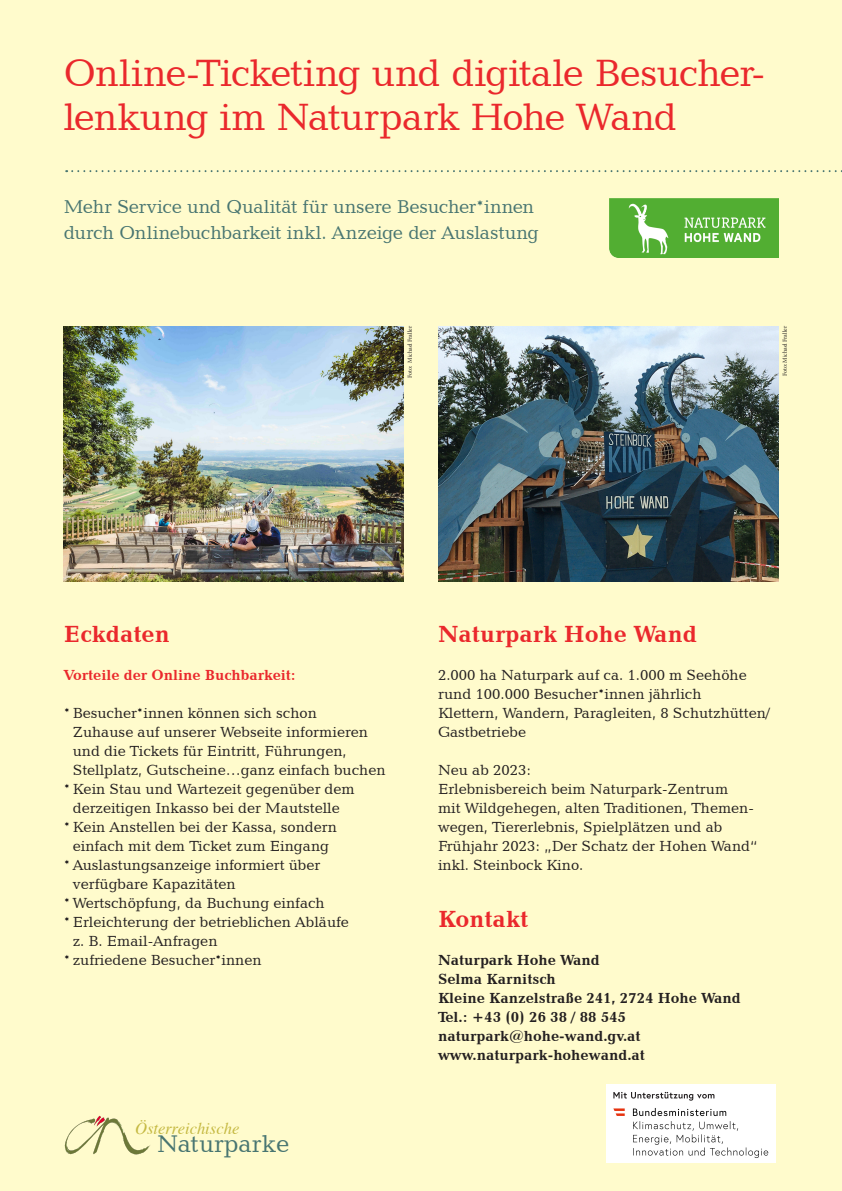
<style>
.page{position:relative;width:842px;height:1191px;background:#fffbcc}
.page>*{position:absolute;margin:0;border:0;box-sizing:border-box;transform-origin:0 0}
.t1{font:39px/44px "Candida BT";letter-spacing:-.015em;color:#ea282c}
.t2{font:24.7px "Candida BT";color:#487571}
.Fließtext{font:700 24px "Candida BT";color:#ea282c}
.t3{font:19px/26px "Candida BT";letter-spacing:-.01em;color:#487571}
.t4{font:italic 16.55px "Times";color:#c5b942}
.t5{font:15px/19px "Candida BT";color:#231f20}
.Fließtext-2{font:700 15px "Candida BT";color:#231f20}
.t6{font:700 15px "Candida BT";color:#ea282c}
.t7{font:6px "Minion Pro";letter-spacing:-.005em;color:#231f20}
</style>
<div class="page">
<img style="left:64px;top:1115px;width:86px;height:40px">
<div style="left:606px;top:1084px;width:169px;height:21px;background:#fff"></div>
<svg style="left:613px;top:1091px;width:101px;height:9px"></svg>
<img style="left:606px;top:1105px;width:169px;height:57px">
<svg style="left:66px;top:170px;width:776px;height:2px"></svg>
<img style="left:64px;top:326px;width:340px;height:255px">
<img style="left:438px;top:326px;width:340px;height:255px">
<img style="left:610px;top:198px;width:168px;height:60px">
<p class="t1" style="left:64px;top:50px;width:703px">Online-Ticketing und digitale Besucher&shy;lenkung im Naturpark Hohe Wand</p>
<p class="t3" style="left:64px;top:193px;width:476px">Mehr Service und Qualität für unsere Besucher*innen durch Onlinebuchbarkeit inkl. Anzeige der Auslastung</p>
<p class="t7" style="left:406px;top:377px;width:53px;rotate:-90deg">Foto: Michael Fraller</p>
<p class="t7" style="left:781px;top:376px;width:52px;rotate:-90deg">Foto: Michael Fraller</p>
<p class="Fließtext" style="left:64px;top:619px;width:107px">Eckdaten</p>
<p class="t6" style="left:64px;top:665px;width:233px">Vorteile der Online Buchbarkeit:</p>
<p class="t5" style="left:73px;top:703px;width:314px;text-indent:-9px">* Besucher*innen können sich schon<br>Zuhause auf unserer Webseite informieren und die Tickets für Eintritt, Führungen, Stellplatz, Gutscheine…ganz einfach buchen</p>
<p class="t5" style="left:64px;top:779px;width:292px;text-align:center">* Kein Stau und Wartezeit gegenüber dem derzeitigen Inkasso bei der Mautstelle</p>
<p class="t5" style="left:64px;top:817px;width:275px;text-align:center">* Kein Anstellen bei der Kassa, sondern einfach mit dem Ticket zum Eingang</p>
<p class="t5" style="left:73px;top:855px;width:249px;text-indent:-9px">* Auslastungsanzeige informiert über verfügbare Kapazitäten</p>
<p class="t5" style="left:64px;top:893px;width:262px">* Wertschöpfung, da Buchung einfach</p>
<p class="t5" style="left:73px;top:912px;width:278px;text-indent:-9px">* Erleichterung der betrieblichen Abläufe z. B. Email-Anfragen</p>
<p class="t5" style="left:64px;top:950px;width:199px">* zufriedene Besucher*innen</p>
<p class="t4" style="left:135px;top:1113px;width:106px">Österreichische</p>
<p class="t2" style="left:157px;top:1128px;width:134px">Naturparke</p>
<p class="Fließtext" style="left:438px;top:619px;width:260px">Naturpark Hohe Wand</p>
<p class="t5" style="left:438px;top:665px;width:310px">2.000 ha Naturpark auf ca. 1.000 m Seehöhe</p>
<p class="t5" style="left:438px;top:684px;width:265px">rund 100.000 Besucher*innen jährlich</p>
<p class="t5" style="left:438px;top:703px;width:334px">Klettern, Wandern, Paragleiten, 8 Schutzhütten/<br>Gastbetriebe</p>
<p class="t5" style="left:438px;top:760px;width:95px">Neu ab 2023:</p>
<p class="t5" style="left:438px;top:779px;width:321px">Erlebnisbereich beim Naturpark-Zentrum<br>mit Wildgehegen, alten Traditionen, Themen&shy;wegen, Tiererlebnis, Spielplätzen und ab Frühjahr 2023: „Der Schatz der Hohen Wand“ inkl. Steinbock Kino.</p>
<p class="Fließtext" style="left:438px;top:904px;width:92px">Kontakt</p>
<p class="Fließtext-2" style="left:438px;top:950px;width:163px">Naturpark Hohe Wand</p>
<p class="Fließtext-2" style="left:438px;top:969px;width:119px">Selma Karnitsch</p>
<p class="Fließtext-2" style="left:438px;top:988px;width:304px">Kleine Kanzelstraße 241, 2724 Hohe Wand</p>
<p class="Fließtext-2" style="left:438px;top:1007px;width:189px">Tel.: +43 (0) 26 38 / 88 545</p>
<p class="Fließtext-2" style="left:438px;top:1026px;width:204px">naturpark@hohe-wand.gv.at</p>
<p class="Fließtext-2" style="left:438px;top:1045px;width:208px">www.naturpark-hohewand.at</p>
</div>
